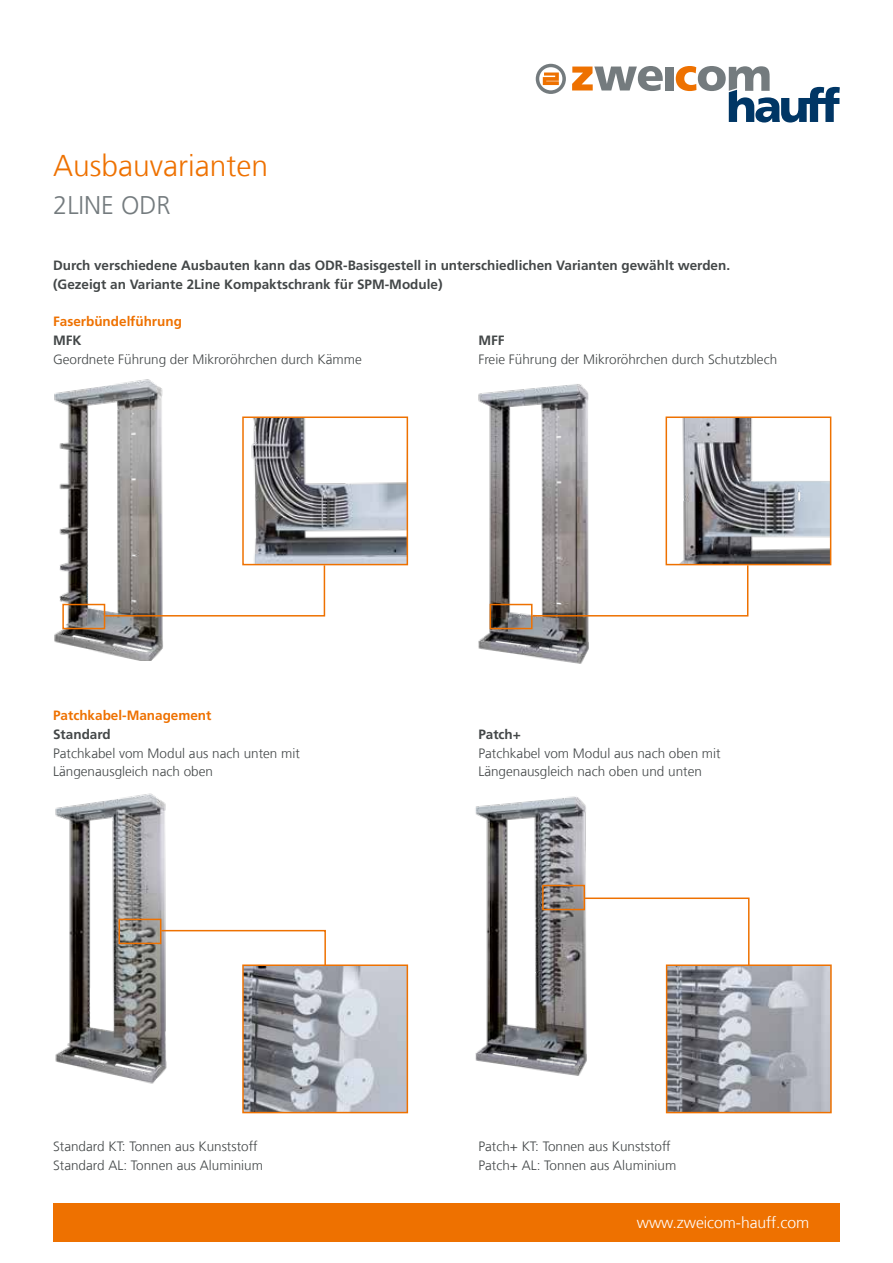
<style>
.page{position:relative;width:893px;height:1263px;background:#fff}
.page>*{position:absolute;margin:0;border:0;box-sizing:border-box;transform-origin:0 0}
.t1{font:300 30px "Frutigerfor Hauff";color:#ee7100}
.t2{font:300 25.5px "Frutigerfor Hauff";color:#747b7e}
.t3{font:300 15.75px "Frutigerfor Hauff";letter-spacing:-.005em;color:#fff}
.t4{font:300 13.5px/18.8px "Frutigerfor Hauff";color:#434748}
.t5{font:700 13.5px/18.8px "Frutigerfor Hauff";color:#434748}
.t6{font:700 13.5px "Frutigerfor Hauff";color:#ee7100}
</style>
<div class="page">
<img style="left:475px;top:796px;width:112px;height:280px">
<img style="left:55px;top:793px;width:112px;height:291px">
<img style="left:478px;top:384px;width:111px;height:280px">
<img style="left:54px;top:379px;width:109px;height:282px">
<svg style="left:572px;top:66px;width:91px;height:25px"></svg>
<div style="left:665px;top:67px;width:9px;height:23px;background:#747b7e"></div>
<svg style="left:536px;top:64px;width:30px;height:30px"></svg>
<svg style="left:676px;top:66px;width:164px;height:57px"></svg>
<div style="left:53px;top:1203px;width:787px;height:39px;background:#ee7100"></div>
<img style="left:251px;top:419px;width:154px;height:143px">
<div style="left:242px;top:416px;width:166px;height:149px;border:2px solid #ee7100"></div>
<img style="left:681px;top:419px;width:147px;height:143px">
<div style="left:666px;top:416px;width:165px;height:149px;border:2px solid #ee7100"></div>
<svg style="left:104px;top:564px;width:222px;height:53px"></svg>
<svg style="left:531px;top:564px;width:218px;height:53px"></svg>
<div style="left:62px;top:604px;width:43px;height:25px;border:2px solid #ee7100"></div>
<div style="left:490px;top:604px;width:42px;height:25px;border:2px solid #ee7100"></div>
<img style="left:669px;top:967px;width:160px;height:143px">
<div style="left:666px;top:964px;width:166px;height:149px;border:2px solid #ee7100"></div>
<img style="left:245px;top:967px;width:160px;height:143px">
<div style="left:242px;top:964px;width:166px;height:149px;border:2px solid #ee7100"></div>
<svg style="left:160px;top:929px;width:167px;height:38px"></svg>
<div style="left:118px;top:919px;width:43px;height:25px;border:2px solid #ee7100"></div>
<div style="left:542px;top:885px;width:43px;height:25px;border:2px solid #ee7100"></div>
<svg style="left:583px;top:897px;width:167px;height:70px"></svg>
<h1 class="t1" style="left:53px;top:147px;width:217px">Ausbauvarianten</h1>
<h2 class="t2" style="left:53px;top:189px;width:119px">2LINE ODR</h2>
<p class="t5" style="left:53px;top:256px;width:678px">Durch verschiedene Ausbauten kann das ODR-Basisgestell in unterschiedlichen Varianten gewählt werden. (Gezeigt an Variante 2Line Kompaktschrank für SPM-Module)</p>
<p class="t6" style="left:53px;top:313px;width:130px">Faserbündelführung</p>
<p class="t5" style="left:53px;top:331px;width:30px">MFK</p>
<p class="t4" style="left:53px;top:350px;width:310px">Geordnete Führung der Mikroröhrchen durch Kämme</p>
<p class="t5" style="left:478px;top:331px;width:28px">MFF</p>
<p class="t4" style="left:478px;top:350px;width:300px">Freie Führung der Mikroröhrchen durch Schutzblech</p>
<p class="t6" style="left:53px;top:707px;width:160px">Patchkabel-Management</p>
<p class="t5" style="left:53px;top:725px;width:59px">Standard</p>
<p class="t4" style="left:53px;top:743px;width:248px">Patchkabel vom Modul aus nach unten mit<br>Längenausgleich nach oben</p>
<p class="t4" style="left:53px;top:1137px;width:211px">Standard KT: Tonnen aus Kunststoff<br>Standard AL: Tonnen aus Aluminium</p>
<p class="t5" style="left:478px;top:725px;width:44px">Patch+</p>
<p class="t4" style="left:478px;top:743px;width:244px">Patchkabel vom Modul aus nach oben mit<br>Längenausgleich nach oben und unten</p>
<p class="t4" style="left:478px;top:1137px;width:199px">Patch+ KT: Tonnen aus Kunststoff<br>Patch+ AL: Tonnen aus Aluminium</p>
<p class="t3" style="left:637px;top:1213px;width:174px">www.zweicom-hauff.com</p>
</div>
